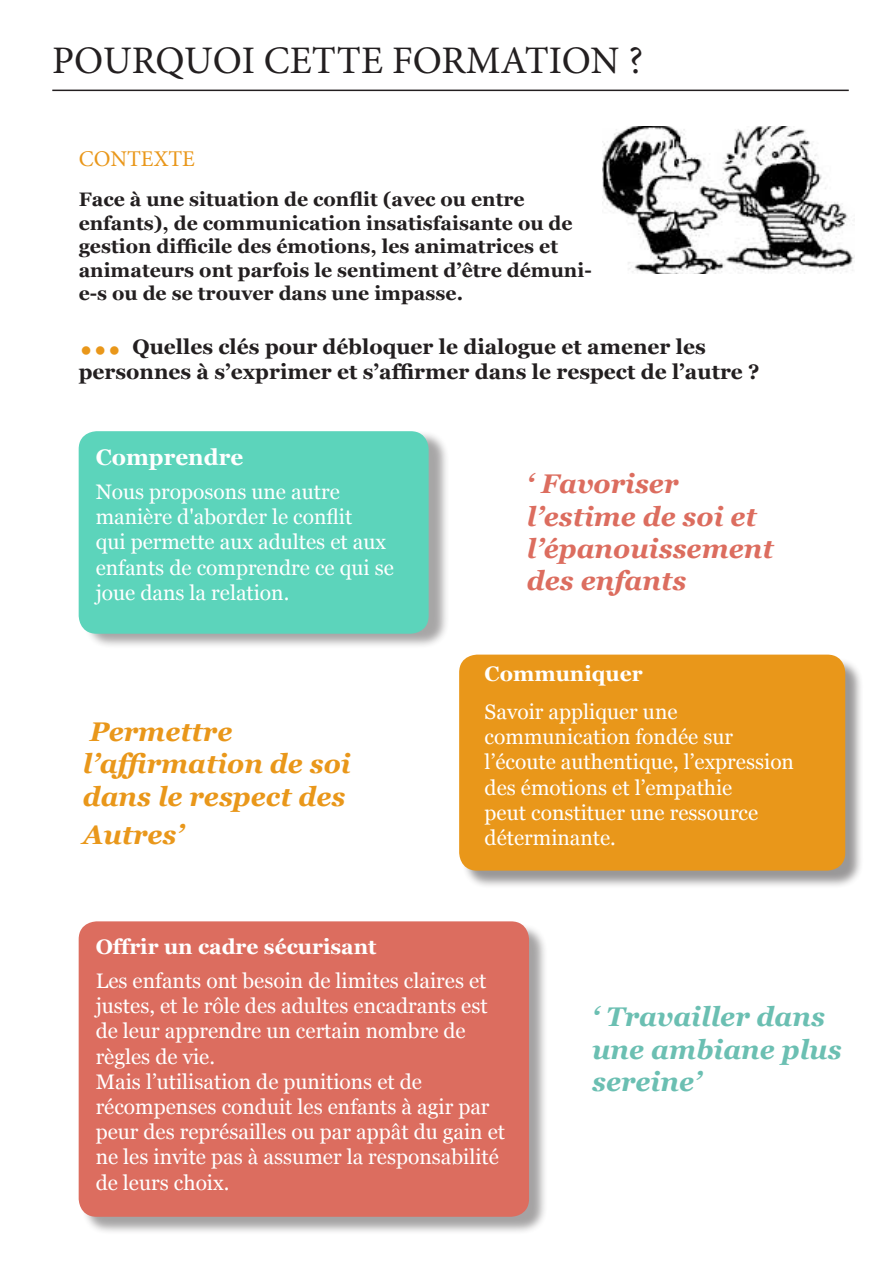
<style>
.page{position:relative;width:893px;height:1263px;background:#fff}
.page>*{position:absolute;margin:0;border:0;box-sizing:border-box;transform-origin:0 0}
.t1{font:39px "Minion Pro";color:#231f20}
.t2{font:italic 700 27px/32.4px "Georgia";color:#dc6d5f}
.t3{font:italic 700 27px/32.4px "Georgia";color:#e9971a}
.t4{font:italic 700 27px/32.4px "Georgia";color:#6bbfb2}
.t5{font:700 22.5px "Georgia";color:#fff}
.t6{font:22.5px "Minion Pro";color:#e9971a}
.t7{font:21px/25.2px "Georgia";color:#fff}
.t8{font:700 21px/25.2px "Georgia";color:#231f20}
.t9{font:700 21px "Georgia";color:#fff}
.t10{font:700 19.5px/23.4px "Georgia";color:#231f20}
.s1{font-size:45px;color:#e9971a}
.s2{font-style:inherit}
</style>
<div class="page">
<div style="left:461px;top:657px;width:403px;height:233px;background:#231f20;opacity:.46"></div>
<div style="left:459px;top:655px;width:386px;height:216px;background:#e9971a;border-radius:18px"></div>
<div style="left:81px;top:923px;width:468px;height:312px;background:#231f20;opacity:.41"></div>
<div style="left:79px;top:921px;width:450px;height:296px;background:#dc6d5f;border-radius:18px"></div>
<img style="left:602px;top:126px;width:252px;height:147px">
<div style="left:84px;top:430px;width:366px;height:219px;background:#231f20;opacity:.4"></div>
<div style="left:79px;top:431px;width:350px;height:203px;background:#5cd4bb;border-radius:18px"></div>
<hr style="left:52px;top:90px;width:797px;height:1px;background:#231f20">
<p class="t1" style="left:52px;top:34px;width:592px">POURQUOI CETTE FORMATION ?</p>
<p class="t6" style="left:79px;top:144px;width:118px">CONTEXTE</p>
<p class="t10" style="left:79px;top:187px;width:515px">Face à une situation de conflit (avec ou entre enfants), de communication insatisfaisante ou de gestion difficile des émotions, les animatrices et animateurs ont parfois le sentiment d’être démuni&shy;e-s ou de se trouver dans une impasse.</p>
<p class="t8" style="left:79px;top:333px;width:683px"><span class="s1">…</span> Quelles clés pour débloquer le dialogue et amener les personnes à s’exprimer et s’affirmer dans le respect de l’autre ?</p>
<p class="t5" style="left:96px;top:440px;width:149px">Comprendre</p>
<p class="t7" style="left:96px;top:478px;width:300px">Nous proposons une autre manière d'aborder le conflit<br>qui permette aux adultes et aux enfants de comprendre ce qui se joue dans la relation.</p>
<p class="t2" style="left:527px;top:466px;width:248px">‘ Favoriser l’estime de soi et l’épanouissement des enfants</p>
<p class="t3" style="left:83px;top:714px;width:269px">Permettre l’affirmation de soi dans le respect des</p>
<p class="t3" style="left:83px;top:817px;width:102px">Autres’</p>
<p class="t9" style="left:485px;top:658px;width:159px">Communiquer</p>
<p class="t7" style="left:485px;top:698px;width:311px">Savoir appliquer une communication fondée sur l’écoute authentique, l’expression des émotions et l’empathie<br>peut constituer une ressource déterminante.</p>
<p class="t9" style="left:96px;top:931px;width:282px">Offrir un cadre sécurisant</p>
<p class="t7" style="left:96px;top:967px;width:394px">Les enfants ont besoin de limites claires et justes, et le rôle des adultes encadrants est de leur apprendre un certain nombre de règles de vie.</p>
<p class="t7" style="left:96px;top:1068px;width:411px">Mais l’utilisation de punitions et de récompenses conduit les enfants à agir par peur des représailles ou par appât du gain et ne les invite pas à assumer la responsabilité de leurs choix.</p>
<p class="t4" style="left:592px;top:999px;width:251px"><span class="s2">‘ T</span>ravailler dans une ambiane plus sereine’</p>
</div>
